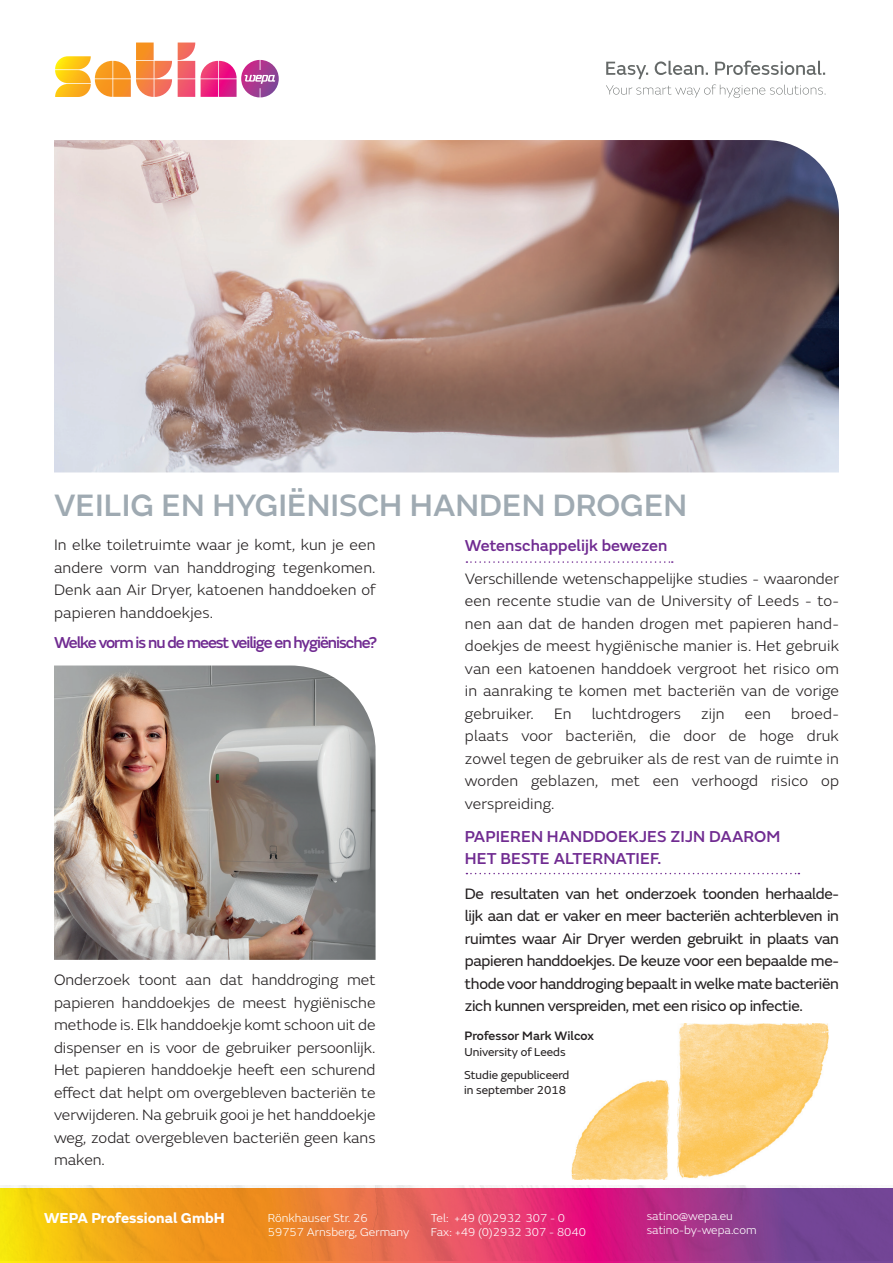
<style>
.page{position:relative;width:893px;height:1263px;background:#fff}
.page>*{position:absolute;margin:0;border:0;box-sizing:border-box;transform-origin:0 0}
.t1{font:500 32.25px "FS Emeric";color:#9faab2}
.t2{font:500 16.5px/22.5px "FS Emeric";color:#702b91}
.t3{font:500 16.5px "FS Emeric";letter-spacing:-.06em;color:#702b91}
.t4{font:300 15.75px/22.5px "FS Emeric";letter-spacing:.01em;color:#231f20;text-align:justify}
.t5{font:15.75px/22.5px "FS Emeric";letter-spacing:-.02em;color:#231f20;text-align:justify}
.t6{font:700 15px "FS Emeric";color:#fff}
.t7{font:500 12.75px "FS Emeric";color:#231f20}
.t8{font:300 12px/14.4px "FS Emeric";color:#fff}
.t9{font:12px/14.4px "FS Emeric";color:#231f20}
</style>
<div class="page">
<img style="left:571px;top:1080px;width:98px;height:100px">
<img style="left:677px;top:1023px;width:152px;height:156px">
<img style="left:54px;top:665px;width:322px;height:295px">
<img style="left:54px;top:140px;width:785px;height:332px">
<svg style="left:606px;top:62px;width:42px;height:17px"></svg>
<svg style="left:655px;top:61px;width:53px;height:14px"></svg>
<svg style="left:715px;top:61px;width:110px;height:14px"></svg>
<svg style="left:606px;top:85px;width:220px;height:13px"></svg>
<svg style="left:0;top:1260px;width:893px;height:3px"></svg>
<img style="left:0;top:1186px;width:893px;height:74px">
<svg style="left:55px;top:43px;width:224px;height:54px"></svg>
<svg style="left:466px;top:561px;width:207px;height:2px"></svg>
<svg style="left:466px;top:873px;width:333px;height:1px"></svg>
<h1 class="t1" style="left:54px;top:481px;width:635px">VEILIG EN HYGIËNISCH HANDEN DROGEN</h1>
<p class="t4" style="left:54px;top:533px;width:323px">In elke toiletruimte waar je komt, kun je een andere vorm van handdroging tegenkomen.<br>Denk aan Air Dryer, katoenen handdoeken of papieren handdoekjes.</p>
<p class="t3" style="left:54px;top:630px;width:325px">Welke vorm is nu de meest veilige en hygiënische?</p>
<p class="t4" style="left:54px;top:968px;width:323px">Onderzoek toont aan dat handdroging met papieren handdoekjes de meest hygiënische methode is. Elk handdoekje komt schoon uit de dispenser en is voor de gebruiker persoonlijk.<br>Het papieren handdoekje heeft een schurend effect dat helpt om overgebleven bacteriën te verwijderen. Na gebruik gooi je het handdoekje weg, zodat overgebleven bacteriën geen kans maken.</p>
<p class="t2" style="left:465px;top:533px;width:204px">Wetenschappelijk bewezen</p>
<p class="t4" style="left:465px;top:566px;width:376px">Verschillende wetenschappelijke studies - waaronder een recente studie van de University of Leeds - to&shy;nen aan dat de handen drogen met papieren hand&shy;doekjes de meest hygiënische manier is. Het gebruik van een katoenen handdoek vergroot het risico om in aanraking te komen met bacteriën van de vorige gebruiker.</p>
<p class="t4" style="left:465px;top:702px;width:376px;text-indent:326px">broed&shy;plaats voor bacteriën, die door de hoge druk zowel tegen de gebruiker als de rest van de ruimte in worden geblazen, met een verhoogd risico op verspreiding.</p>
<p class="t4" style="left:554px;top:702px;width:19px">En</p>
<p class="t4" style="left:592px;top:702px;width:91px">luchtdrogers</p>
<p class="t4" style="left:701px;top:702px;width:25px">zijn</p>
<p class="t4" style="left:745px;top:702px;width:28px">een</p>
<p class="t2" style="left:465px;top:824px;width:317px">PAPIEREN HANDDOEKJES ZIJN DAAROM<br>HET BESTE ALTERNATIEF.</p>
<p class="t5" style="left:465px;top:881px;width:376px">De resultaten van het onderzoek toonden herhaalde&shy;lijk aan dat er vaker en meer bacteriën achterbleven in ruimtes waar Air Dryer werden gebruikt in plaats van papieren handdoekjes. De keuze voor een bepaalde me&shy;thode voor handdroging bepaalt in welke mate bacteriën zich kunnen verspreiden, met een risico op infectie.</p>
<p class="t7" style="left:465px;top:1026px;width:131px">Professor Mark Wilcox</p>
<p class="t9" style="left:464px;top:1067px;width:107px">Studie gepubliceerd in september 2018</p>
<p class="t9" style="left:465px;top:1044px;width:103px">University of Leeds</p>
<p class="t6" style="left:44px;top:1206px;width:182px">WEPA Professional GmbH</p>
<p class="t8" style="left:268px;top:1210px;width:143px">Rönkhauser Str. 26<br>59757 Arnsberg, Germany</p>
<p class="t8" style="left:431px;top:1210px;width:157px">Tel: +49 (0)2932 307 - 0<br>Fax: +49 (0)2932 307 - 8040</p>
<p class="t8" style="left:647px;top:1208px;width:111px">satino@wepa.eu satino-by-wepa.com</p>
</div>
